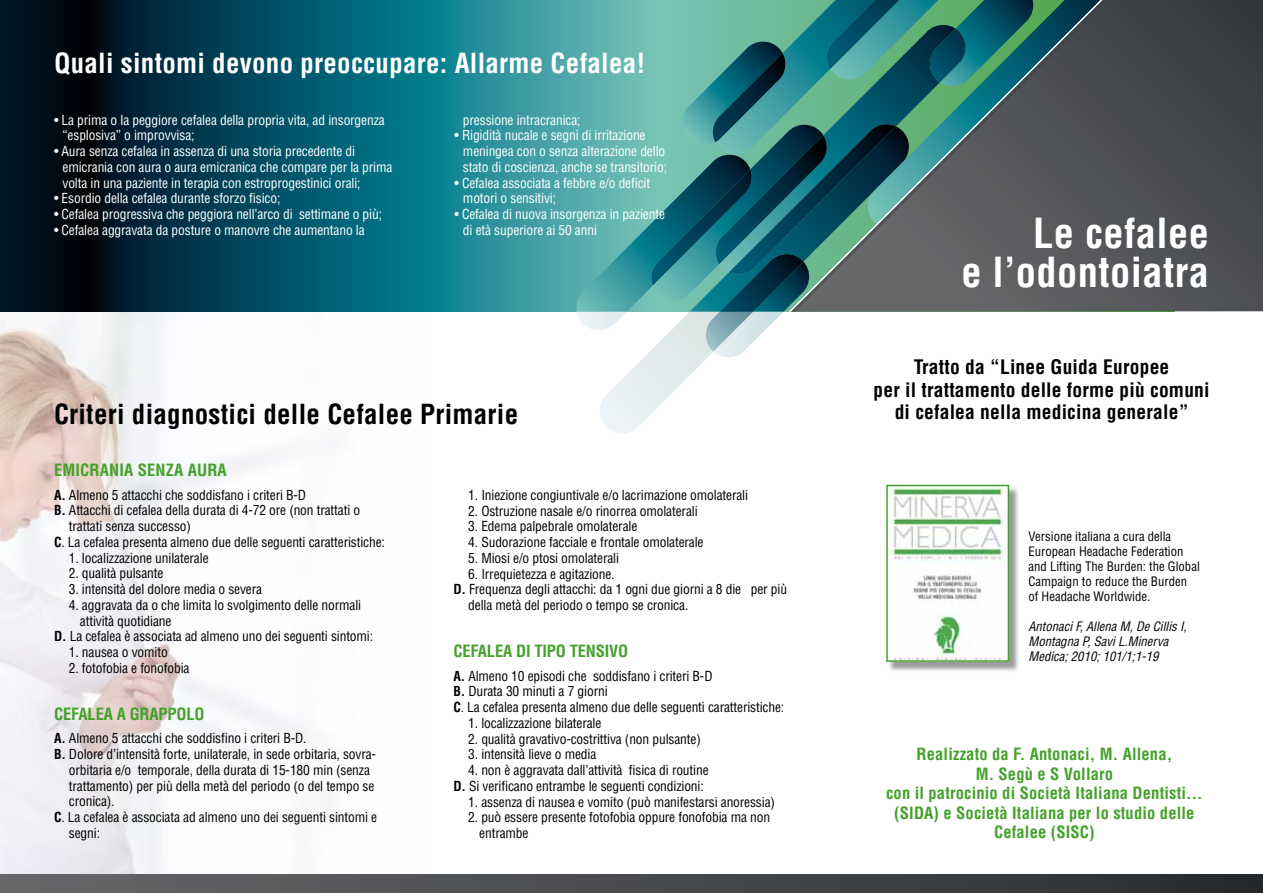
<style>
.page{position:relative;width:1263px;height:893px;background:#fff}
.page>*{position:absolute;margin:0;border:0;box-sizing:border-box;transform-origin:0 0}
.t1{font:700 condensed 40.5px/39px "Helvetica LT Std";letter-spacing:.01em;color:#fff;text-align:right}
.t2{font:700 condensed 27px "Helvetica LT Std";letter-spacing:.01em;color:#fff}
.t3{font:700 condensed 27px "Helvetica LT Std";letter-spacing:.01em;color:#000}
.t4{font:700 condensed 19.5px/22.5px "Helvetica LT Std";letter-spacing:.01em;color:#000;text-align:center}
.t5{font:700 condensed 16.5px/19.5px "Helvetica LT Std";letter-spacing:.01em;color:#44a12b;text-align:center}
.t6{font:700 condensed 16.5px "Helvetica LT Std";letter-spacing:-.01em;color:#44a12b}
.t7{font:condensed 13.5px/15.8px "Helvetica LT Std";letter-spacing:-.01em;color:#000}
.t8{font:condensed 13.5px/15.8px "Helvetica LT Std";letter-spacing:-.01em;color:#fff}
.t9{font:condensed 12.75px/15px "Helvetica LT Std";color:#000}
.t10{font:italic condensed 12.75px/15px "Helvetica LT Std";color:#000}
.s1{font-weight:700}
</style>
<div class="page">
<img style="left:0;top:312px;width:428px;height:563px">
<svg style="left:0;top:0;width:575px;height:312px;background:#0b5262"></svg>
<svg style="left:575px;top:0;width:214px;height:433px"></svg>
<svg style="left:1107px;top:0;width:156px;height:312px;background:#46494c"></svg>
<svg style="left:789px;top:0;width:313px;height:312px;background:#4d7171"></svg>
<div style="left:887px;top:486px;width:133px;height:186px;background:#000;opacity:.4"></div>
<img style="left:889px;top:488px;width:117px;height:171px">
<div style="left:886px;top:485px;width:123px;height:177px;border:2px solid #44a12b"></div>
<div style="left:0;top:875px;width:1263px;height:18px;background:linear-gradient(to right,#67696b,#282c30)"></div>
<h2 class="t2" style="left:54px;top:46px;width:593px">Quali sintomi devono preoccupare: Allarme Cefalea!</h2>
<p class="t8" style="left:63px;top:112px;width:324px;text-indent:-9px">• La prima o la peggiore cefalea della propria vita, ad insorgenza “esplosiva” o improvvisa;</p>
<p class="t8" style="left:63px;top:143px;width:331px;text-indent:-9px">• Aura senza cefalea in assenza di una storia precedente di emicrania con aura o aura emicranica che compare per la prima volta in una paziente in terapia con estroprogestinici orali;</p>
<p class="t8" style="left:54px;top:190px;width:228px">• Esordio della cefalea durante sforzo fisico;</p>
<p class="t8" style="left:54px;top:206px;width:330px">• Cefalea progressiva che peggiora nell’arco di settimane o più;</p>
<p class="t8" style="left:54px;top:222px;width:312px">• Cefalea aggravata da posture o manovre che aumentano la</p>
<p class="t8" style="left:463px;top:112px;width:119px">pressione intracranica;</p>
<p class="t8" style="left:463px;top:127px;width:206px;text-indent:-9px">• Rigidità nucale e segni di irritazione meningea con o senza alterazione dello stato di coscienza, anche se transitorio;</p>
<p class="t8" style="left:463px;top:175px;width:189px;text-indent:-9px">• Cefalea associata a febbre e/o deficit motori o sensitivi;</p>
<p class="t8" style="left:463px;top:206px;width:204px;text-indent:-9px">• Cefalea di nuova insorgenza in paziente di età superiore ai 50 anni</p>
<h2 class="t3" style="left:54px;top:398px;width:466px">Criteri diagnostici delle Cefalee Primarie</h2>
<p class="t5" style="left:54px;top:461px;width:174px">EMICRANIA SENZA AURA</p>
<p class="t7" style="left:54px;top:487px;width:254px"><span class="s1">A.</span> Almeno 5 attacchi che soddisfano i criteri B-D</p>
<p class="t7" style="left:54px;top:503px;width:308px"><span class="s1">B.</span> Attacchi di cefalea della durata di 4-72 ore (non trattati o</p>
<p class="t7" style="left:69px;top:518px;width:124px">trattati senza successo)</p>
<p class="t7" style="left:54px;top:534px;width:332px"><span class="s1">C</span>. La cefalea presenta almeno due delle seguenti caratteristiche:</p>
<p class="t7" style="left:69px;top:550px;width:141px">1. localizzazione unilaterale</p>
<p class="t7" style="left:69px;top:566px;width:96px">2. qualità pulsante</p>
<p class="t7" style="left:69px;top:581px;width:195px">3. intensità del dolore media o severa</p>
<p class="t7" style="left:69px;top:597px;width:294px">4. aggravata da o che limita lo svolgimento delle normali</p>
<p class="t7" style="left:80px;top:613px;width:93px">attività quotidiane</p>
<p class="t7" style="left:54px;top:629px;width:321px"><span class="s1">D.</span> La cefalea è associata ad almeno uno dei seguenti sintomi:</p>
<p class="t7" style="left:69px;top:644px;width:100px">1. nausea o vomito</p>
<p class="t7" style="left:69px;top:660px;width:122px">2. fotofobia e fonofobia</p>
<p class="t6" style="left:54px;top:704px;width:152px">CEFALEA A GRAPPOLO</p>
<p class="t7" style="left:54px;top:731px;width:254px"><span class="s1">A.</span> Almeno 5 attacchi che soddisfino i criteri B-D.</p>
<p class="t7" style="left:54px;top:746px;width:324px"><span class="s1">B.</span> Dolore d’intensità forte, unilaterale, in sede orbitaria, sovra-</p>
<p class="t7" style="left:69px;top:762px;width:303px">orbitaria e/o temporale, della durata di 15-180 min (senza</p>
<p class="t7" style="left:69px;top:778px;width:307px">trattamento) per più della metà del periodo (o del tempo se</p>
<p class="t7" style="left:69px;top:794px;width:47px">cronica).</p>
<p class="t7" style="left:54px;top:809px;width:325px"><span class="s1">C</span>. La cefalea è associata ad almeno uno dei seguenti sintomi e</p>
<p class="t7" style="left:69px;top:825px;width:33px">segni:</p>
<p class="t7" style="left:468px;top:487px;width:281px">1. Iniezione congiuntivale e/o lacrimazione omolaterali</p>
<p class="t7" style="left:468px;top:503px;width:231px">2. Ostruzione nasale e/o rinorrea omolaterali</p>
<p class="t7" style="left:468px;top:518px;width:171px">3. Edema palpebrale omolaterale</p>
<p class="t7" style="left:468px;top:534px;width:237px">4. Sudorazione facciale e frontale omolaterale</p>
<p class="t7" style="left:468px;top:550px;width:152px">5. Miosi e/o ptosi omolaterali</p>
<p class="t7" style="left:468px;top:566px;width:148px">6. Irrequietezza e agitazione.</p>
<p class="t7" style="left:453px;top:581px;width:335px"><span class="s1">D.</span> Frequenza degli attacchi: da 1 ogni due giorni a 8 die per più</p>
<p class="t7" style="left:468px;top:597px;width:222px">della metà del periodo o tempo se cronica.</p>
<p class="t6" style="left:453px;top:641px;width:177px">CEFALEA DI TIPO TENSIVO</p>
<p class="t7" style="left:453px;top:668px;width:332px"><span class="s1">A.</span> Almeno 10 episodi che soddisfano i criteri B-D<br><span class="s1">B.</span> Durata 30 minuti a 7 giorni<br><span class="s1">C</span>. La cefalea presenta almeno due delle seguenti caratteristiche:</p>
<p class="t7" style="left:468px;top:715px;width:135px">1. localizzazione bilaterale</p>
<p class="t7" style="left:468px;top:731px;width:234px">2. qualità gravativo-costrittiva (non pulsante)</p>
<p class="t7" style="left:468px;top:746px;width:130px">3. intensità lieve o media</p>
<p class="t7" style="left:453px;top:762px;width:257px;text-indent:15px">4. non è aggravata dall’attività fisica di routine<br><span class="s1">D.</span> Si verificano entrambe le seguenti condizioni:</p>
<p class="t7" style="left:468px;top:794px;width:308px">1. assenza di nausea e vomito (può manifestarsi anoressia)</p>
<p class="t7" style="left:479px;top:809px;width:292px;text-indent:-11px">2. può essere presente fotofobia oppure fonofobia ma non entrambe</p>
<h1 class="t1" style="left:961px;top:214px;width:249px">Le cefalee<br>e l’odontoiatra</h1>
<h3 class="t4" style="left:873px;top:356px;width:338px">Tratto da “Linee Guida Europee<br>per il trattamento delle forme più comuni di cefalea nella medicina generale”</h3>
<p class="t9" style="left:1028px;top:528px;width:173px">Versione italiana a cura della<br>European Headache Federation and Lifting The Burden: the Global<br>Campaign to reduce the Burden of Headache Worldwide.</p>
<p class="t10" style="left:1028px;top:619px;width:160px">Antonaci F, Allena M, De Cillis I,<br>Montagna P, Savi L.Minerva<br>Medica; 2010; 101/1;1-19</p>
<p class="t5" style="left:886px;top:745px;width:318px">Realizzato da F. Antonaci, M. Allena,<br>M. Segù e S Vollaro<br>con il patrocinio di Società Italiana Dentisti… (SIDA) e Società Italiana per lo studio delle<br>Cefalee (SISC)</p>
</div>
